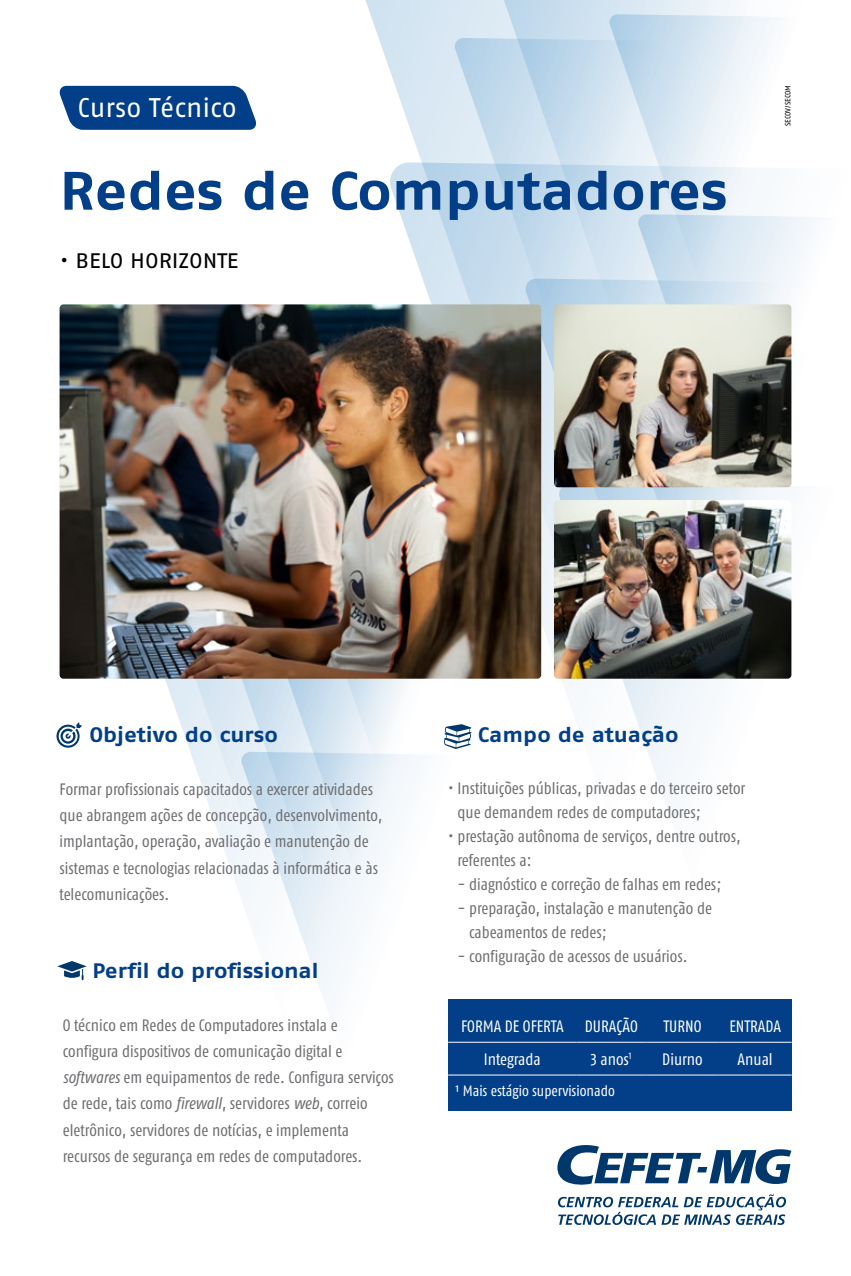
<style>
.page{position:relative;width:851px;height:1276px;background:#fff}
.page>*{position:absolute;margin:0;border:0;box-sizing:border-box;transform-origin:0 0}
.t1{font:700 54px "Fago Ex Lf";letter-spacing:-.005em;color:#023f88}
.t2{font:27px "Fago No Lf";color:#fff}
.t3{font:700 21px "Fago Ex Lf";color:#023f88}
.t4{font:21px "Fago Ex Lf";color:#000}
.t5{font:16.5px/26.2px "Fago Co Lf";color:#6d6e71}
.t6{font:16.5px "Fago Co Lf";color:#fff}
.t7{font:15px "Fago Co Lf";color:#fff}
.t8{font:7.5px "Fago No Lf";color:#000}
.s1{font-style:italic}
</style>
<div class="page">
<svg style="left:241px;top:881px;width:128px;height:121px"></svg>
<svg style="left:365px;top:0;width:138px;height:162px"></svg>
<svg style="left:390px;top:162px;width:169px;height:517px"></svg>
<svg style="left:559px;top:649px;width:233px;height:156px"></svg>
<svg style="left:503px;top:0;width:235px;height:38px;background:#d2e3f0"></svg>
<svg style="left:454px;top:38px;width:155px;height:266px;background:#c5dced"></svg>
<svg style="left:609px;top:14px;width:165px;height:265px"></svg>
<svg style="left:525px;top:279px;width:267px;height:370px;background:#cbdeec"></svg>
<svg style="left:638px;top:214px;width:176px;height:298px"></svg>
<img style="left:60px;top:304px;width:481px;height:374px">
<img style="left:554px;top:304px;width:237px;height:183px">
<img style="left:554px;top:500px;width:237px;height:178px">
<svg style="left:56px;top:722px;width:26px;height:25px"></svg>
<svg style="left:57px;top:961px;width:30px;height:19px"></svg>
<svg style="left:59px;top:86px;width:197px;height:44px;background:#134c90"></svg>
<img style="left:161px;top:416px;width:329px;height:461px">
<div style="left:448px;top:999px;width:343px;height:112px;background:#023f88"></div>
<hr style="left:448px;top:1041px;width:128px;height:1px;background:#fff">
<hr style="left:576px;top:1041px;width:70px;height:1px;background:#fff">
<hr style="left:646px;top:1041px;width:72px;height:1px;background:#fff">
<hr style="left:718px;top:1041px;width:73px;height:1px;background:#fff">
<hr style="left:448px;top:1074px;width:128px;height:1px;background:#fff">
<hr style="left:576px;top:1074px;width:70px;height:1px;background:#fff">
<hr style="left:646px;top:1074px;width:72px;height:1px;background:#fff">
<hr style="left:718px;top:1074px;width:73px;height:1px;background:#fff">
<svg style="left:557px;top:1145px;width:234px;height:40px"></svg>
<svg style="left:558px;top:1194px;width:228px;height:31px"></svg>
<h2 class="t2" style="left:78px;top:92px;width:161px">Curso Técnico</h2>
<h1 class="t1" style="left:60px;top:159px;width:669px">Redes de Computadores</h1>
<p class="t4" style="left:60px;top:248px;width:180px">• BELO HORIZONTE</p>
<p class="t8" style="left:783px;top:126px;width:43px;rotate:-90deg">SECOV/SECOM</p>
<p class="t3" style="left:89px;top:722px;width:190px">Objetivo do curso</p>
<p class="t5" style="left:60px;top:776px;width:324px">Formar profissionais capacitados a exercer atividades que abrangem ações de concepção, desenvolvimento, implantação, operação, avaliação e manutenção de sistemas e tecnologias relacionadas à informática e às telecomunicações.</p>
<p class="t3" style="left:92px;top:958px;width:227px">Perfil do profissional</p>
<p class="t5" style="left:63px;top:1011px;width:333px">O técnico em Redes de Computadores instala e configura dispositivos de comunicação digital e <span class="s1">softwares</span> em equipamentos de rede. Configura serviços de rede, tais como <span class="s1">firewall</span>, servidores <span class="s1">web</span>, correio eletrônico, servidores de notícias, e implementa recursos de segurança em redes de computadores.</p>
<p class="t3" style="left:478px;top:722px;width:202px">Campo de atuação</p>
<p class="t5" style="left:457px;top:776px;width:289px;line-height:24px;text-indent:-9px">• Instituições públicas, privadas e do terceiro setor que demandem redes de computadores;</p>
<p class="t5" style="left:457px;top:824px;width:284px;line-height:24px;text-indent:-9px">• prestação autônoma de serviços, dentre outros, referentes a:</p>
<p class="t5" style="left:458px;top:871px;width:264px">- diagnóstico e correção de falhas em redes;</p>
<p class="t5" style="left:469px;top:896px;width:244px;line-height:24px;text-indent:-11px">- preparação, instalação e manutenção de cabeamentos de redes;</p>
<p class="t5" style="left:458px;top:943px;width:231px">- configuração de acessos de usuários.</p>
<p class="t6" style="left:461px;top:1016px;width:104px">FORMA DE OFERTA</p>
<p class="t6" style="left:584px;top:1016px;width:54px">DURAÇÃO</p>
<p class="t6" style="left:663px;top:1016px;width:40px">TURNO</p>
<p class="t6" style="left:729px;top:1016px;width:53px">ENTRADA</p>
<p class="t6" style="left:483px;top:1049px;width:58px">Integrada</p>
<p class="t6" style="left:591px;top:1049px;width:42px">3 anos<sup>1</sup></p>
<p class="t6" style="left:662px;top:1049px;width:42px">Diurno</p>
<p class="t6" style="left:737px;top:1049px;width:37px">Anual</p>
<p class="t7" style="left:455px;top:1082px;width:161px">¹ Mais estágio supervisionado</p>
</div>
